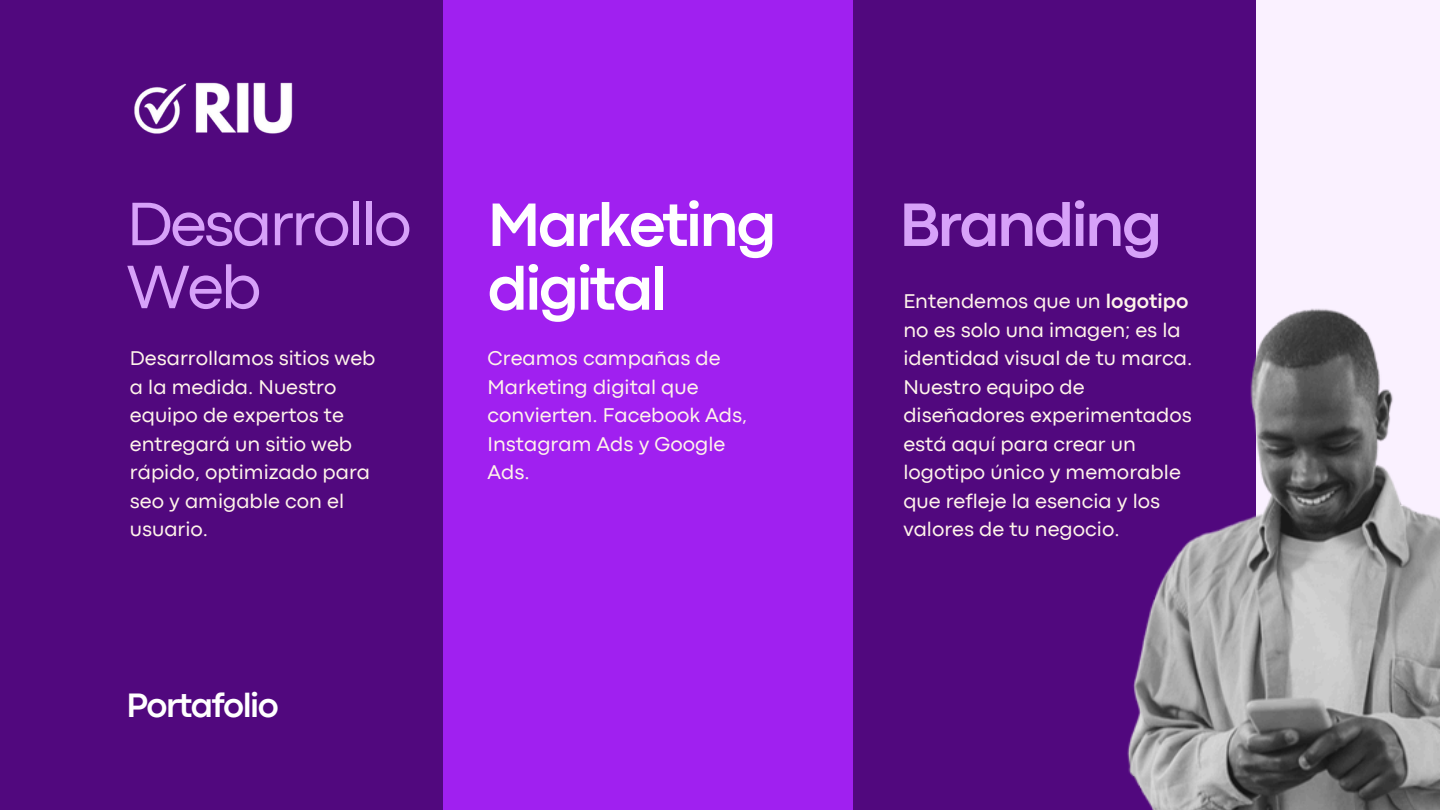
<style>
.page{position:relative;width:1440px;height:810px;background:#51087e}
.page>*{position:absolute;margin:0;border:0;box-sizing:border-box;transform-origin:0 0}
.t1{font:700 63.9px/63.8px "Codec Pro";letter-spacing:-.045em;color:#fff}
.t2{font:63.9px/63px "Codec Pro";letter-spacing:-.04em;color:#d7a1f9}
.t3{font:700 63.9px "Codec Pro";letter-spacing:-.045em;color:#d7a1f9}
.t4{font:700 35.3px "Codec Pro";letter-spacing:-.045em;color:#fff}
.t5{font:20.8px/28.5px "Codec Pro";color:#fff4ea}
.s1{font-weight:700}
</style>
<div class="page">
<div style="left:444px;top:0;width:409px;height:810px;background:#a020f0"></div>
<div style="left:1256px;top:0;width:184px;height:810px;background:#faf1ff"></div>
<img style="left:1127px;top:308px;width:313px;height:502px">
<img style="left:134px;top:82px;width:159px;height:52px">
<h2 class="t2" style="left:127px;top:197px;width:287px">Desarrollo<br>Web</h2>
<p class="t1" style="left:488px;top:198px;width:291px">Marketing digital</p>
<h3 class="t5" style="left:488px;top:346px;width:261px">Creamos campañas de<br>Marketing digital que convierten. Facebook Ads,<br>Instagram Ads y Google<br>Ads.</h3>
<h1 class="t5" style="left:130px;top:346px;width:247px">Desarrollamos sitios web a la medida. Nuestro equipo de expertos te entregará un sitio web rápido, optimizado para seo y amigable con el usuario.</h1>
<p class="t4" style="left:127px;top:693px;width:154px">Portafolio</p>
<p class="t3" style="left:899px;top:202px;width:265px">Branding</p>
<p class="t5" style="left:903px;top:289px;width:290px">Entendemos que un <span class="s1">logotipo </span>no es solo una imagen; es la identidad visual de tu marca.<br>Nuestro equipo de diseñadores experimentados está aquí para crear un logotipo único y memorable que refleje la esencia y los valores de tu negocio.</p>
</div>
